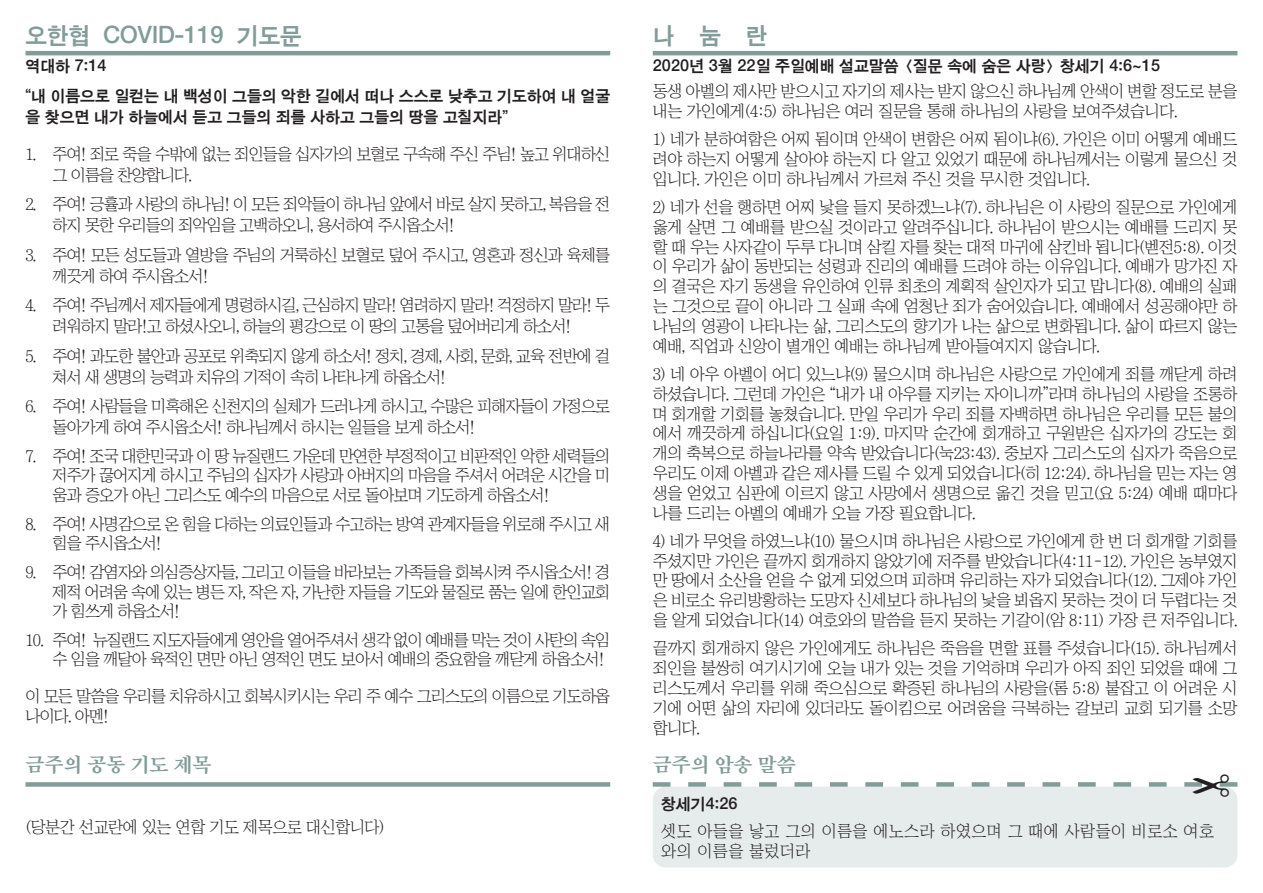
<style>
.page{position:relative;width:1263px;height:893px;background:#fff}
.page>*{position:absolute;margin:0;border:0;box-sizing:border-box;transform-origin:0 0}
.t1{font:45px "Chosunilbo NM";color:#231f20}
.t2{font:24px "Sand Kg";color:#829c99}
.t3{font:21px "Sand Km";color:#829c99}
.t4{font:16.5px/19.8px "Chosunilbo NM";letter-spacing:-.05em;color:#231f20}
.t5{font:16.5px/21px "Sand Kg";color:#231f20}
.t6{font:16.5px/19.8px "Chosunilbo NM";letter-spacing:-.025em;color:#231f20}
.t7{font:16.5px/19.8px "Chosunilbo NM";letter-spacing:.025em;color:#231f20}
</style>
<div class="page">
<div style="left:653px;top:787px;width:584px;height:80px;background:#e6ebeb;border-radius:13px"></div>
<div style="left:26px;top:782px;width:584px;height:5px;background:#829c99"></div>
<hr style="left:653px;top:51px;width:584px;height:4px;background:#829c99">
<svg style="left:653px;top:782px;width:584px;height:5px"></svg>
<hr style="left:26px;top:51px;width:584px;height:4px;background:#829c99">
<p class="t2" style="left:26px;top:23px;width:278px">오한협 COVID-119 기도문</p>
<h2 class="t2" style="left:653px;top:23px;width:116px">나눔란</h2>
<p class="t5" style="left:26px;top:56px;width:83px">역대하 7:14</p>
<p class="t5" style="left:26px;top:86px;width:586px">“내 이름으로 일컫는 내 백성이 그들의 악한 길에서 떠나 스스로 낮추고 기도하여 내 얼굴 을 찾으면 내가 하늘에서 듣고 그들의 죄를 사하고 그들의 땅을 고칠지라”</p>
<p class="t4" style="left:53px;top:143px;width:559px;line-height:21px;text-indent:-27px">1. 주여! 죄로 죽을 수밖에 없는 죄인들을 십자가의 보혈로 구속해 주신 주님! 높고 위대하신 그 이름을 찬양합니다.</p>
<p class="t4" style="left:53px;top:194px;width:559px;line-height:21px;text-indent:-27px">2. 주여! 긍휼과 사랑의 하나님! 이 모든 죄악들이 하나님 앞에서 바로 살지 못하고, 복음을 전 하지 못한 우리들의 죄악임을 고백하오니, 용서하여 주시옵소서!</p>
<p class="t4" style="left:53px;top:244px;width:559px;line-height:21px;text-indent:-27px">3. 주여! 모든 성도들과 열방을 주님의 거룩하신 보혈로 덮어 주시고, 영혼과 정신과 육체를 깨끗게 하여 주시옵소서!</p>
<p class="t4" style="left:53px;top:295px;width:559px;line-height:21px;text-indent:-27px">4. 주여! 주님께서 제자들에게 명령하시길, 근심하지 말라! 염려하지 말라! 걱정하지 말라! 두 려워하지 말라!고 하셨사오니, 하늘의 평강으로 이 땅의 고통을 덮어버리게 하소서!</p>
<p class="t4" style="left:53px;top:345px;width:559px;line-height:21px;text-indent:-27px">5. 주여! 과도한 불안과 공포로 위축되지 않게 하소서! 정치, 경제, 사회, 문화, 교육 전반에 걸 쳐서 새 생명의 능력과 치유의 기적이 속히 나타나게 하옵소서!</p>
<p class="t4" style="left:53px;top:396px;width:559px;line-height:21px;text-indent:-27px">6. 주여! 사람들을 미혹해온 신천지의 실체가 드러나게 하시고, 수많은 피해자들이 가정으로 돌아가게 하여 주시옵소서! 하나님께서 하시는 일들을 보게 하소서!</p>
<p class="t4" style="left:53px;top:446px;width:559px;text-align:justify;text-indent:-27px">7. 주여! 조국 대한민국과 이 땅 뉴질랜드 가운데 만연한 부정적이고 비판적인 악한 세력들의 저주가 끊어지게 하시고 주님의 십자가 사랑과 아버지의 마음을 주셔서 어려운 시간을 미 움과 증오가 아닌 그리스도 예수의 마음으로 서로 돌아보며 기도하게 하옵소서!</p>
<p class="t4" style="left:53px;top:514px;width:559px;text-indent:-27px">8. 주여! 사명감으로 온 힘을 다하는 의료인들과 수고하는 방역 관계자들을 위로해 주시고 새 힘을 주시옵소서!</p>
<p class="t4" style="left:53px;top:562px;width:559px;text-align:justify;text-indent:-27px">9. 주여! 감염자와 의심증상자들, 그리고 이들을 바라보는 가족들을 회복시켜 주시옵소서! 경 제적 어려움 속에 있는 병든 자, 작은 자, 가난한 자들을 기도와 물질로 품는 일에 한인교회 가 힘쓰게 하옵소서!</p>
<p class="t4" style="left:53px;top:630px;width:559px;text-indent:-27px">10. 주여! 뉴질랜드 지도자들에게 영안을 열어주셔서 생각 없이 예배를 막는 것이 사탄의 속임 수 임을 깨달아 육적인 면만 아닌 영적인 면도 보아서 예배의 중요함을 깨닫게 하옵소서!</p>
<p class="t4" style="left:26px;top:686px;width:586px">이 모든 말씀을 우리를 치유하시고 회복시키시는 우리 주 예수 그리스도의 이름으로 기도하옵 나이다. 아멘!</p>
<p class="t5" style="left:653px;top:56px;width:509px">2020년 3월 22일 주일예배 설교말씀 &lt;질문 속에 숨은 사랑&gt; 창세기 4:6~15</p>
<p class="t6" style="left:653px;top:81px;width:586px">동생 아벨의 제사만 받으시고 자기의 제사는 받지 않으신 하나님께 안색이 변할 정도로 분을 내는 가인에게(4:5) 하나님은 여러 질문을 통해 하나님의 사랑을 보여주셨습니다.</p>
<p class="t4" style="left:653px;top:129px;width:586px;text-align:justify">1) 네가 분하여함은 어찌 됨이며 안색이 변함은 어찌 됨이냐(6). 가인은 이미 어떻게 예배드 려야 하는지 어떻게 살아야 하는지 다 알고 있었기 때문에 하나님께서는 이렇게 물으신 것 입니다. 가인은 이미 하나님께서 가르쳐 주신 것을 무시한 것입니다.</p>
<p class="t4" style="left:653px;top:197px;width:586px;text-align:justify">2) 네가 선을 행하면 어찌 낯을 들지 못하겠느냐(7). 하나님은 이 사랑의 질문으로 가인에게 옳게 살면 그 예배를 받으실 것이라고 알려주십니다. 하나님이 받으시는 예배를 드리지 못 할 때 우는 사자같이 두루 다니며 삼킬 자를 찾는 대적 마귀에 삼킨바 됩니다(벧전5:8). 이것 이 우리가 삶이 동반되는 성령과 진리의 예배를 드려야 하는 이유입니다. 예배가 망가진 자 의 결국은 자기 동생을 유인하여 인류 최초의 계획적 살인자가 되고 맙니다(8). 예배의 실패 는 그것으로 끝이 아니라 그 실패 속에 엄청난 죄가 숨어있습니다. 예배에서 성공해야만 하 나님의 영광이 나타나는 삶, 그리스도의 향기가 나는 삶으로 변화됩니다. 삶이 따르지 않는 예배, 직업과 신앙이 별개인 예배는 하나님께 받아들여지지 않습니다.</p>
<p class="t4" style="left:653px;top:364px;width:586px;text-align:justify">3) 네 아우 아벨이 어디 있느냐(9) 물으시며 하나님은 사랑으로 가인에게 죄를 깨닫게 하려 하셨습니다. 그런데 가인은 “내가 내 아우를 지키는 자이니까”라며 하나님의 사랑을 조롱하 며 회개할 기회를 놓쳤습니다. 만일 우리가 우리 죄를 자백하면 하나님은 우리를 모든 불의 에서 깨끗하게 하십니다(요일 1:9). 마지막 순간에 회개하고 구원받은 십자가의 강도는 회 개의 축복으로 하늘나라를 약속 받았습니다(눅23:43). 중보자 그리스도의 십자가 죽음으로 우리도 이제 아벨과 같은 제사를 드릴 수 있게 되었습니다(히 12:24). 하나님을 믿는 자는 영 생을 얻었고 심판에 이르지 않고 사망에서 생명으로 옮긴 것을 믿고(요 5:24) 예배 때마다 나를 드리는 아벨의 예배가 오늘 가장 필요합니다.</p>
<p class="t4" style="left:653px;top:531px;width:586px;text-align:justify">4) 네가 무엇을 하였느냐(10) 물으시며 하나님은 사랑으로 가인에게 한 번 더 회개할 기회를 주셨지만 가인은 끝까지 회개하지 않았기에 저주를 받았습니다(4:11-12). 가인은 농부였지 만 땅에서 소산을 얻을 수 없게 되었으며 피하며 유리하는 자가 되었습니다(12). 그제야 가인 은 비로소 유리방황하는 도망자 신세보다 하나님의 낯을 뵈옵지 못하는 것이 더 두렵다는 것 을 알게 되었습니다(14) 여호와의 말씀을 듣지 못하는 기갈이(암 8:11) 가장 큰 저주입니다.</p>
<p class="t4" style="left:653px;top:638px;width:586px;text-align:justify">끝까지 회개하지 않은 가인에게도 하나님은 죽음을 면할 표를 주셨습니다(15). 하나님께서 죄인을 불쌍히 여기시기에 오늘 내가 있는 것을 기억하며 우리가 아직 죄인 되었을 때에 그 리스도께서 우리를 위해 죽으심으로 확증된 하나님의 사랑을(롬 5:8) 붙잡고 이 어려운 시 기에 어떤 삶의 자리에 있더라도 돌이킴으로 어려움을 극복하는 갈보리 교회 되기를 소망 합니다.</p>
<p class="t3" style="left:26px;top:754px;width:187px">금주의 공동 기도 제목</p>
<p class="t6" style="left:26px;top:817px;width:361px">(당분간 선교란에 있는 연합 기도 제목으로 대신합니다)</p>
<p class="t3" style="left:653px;top:754px;width:144px">금주의 암송 말씀</p>
<h1 class="t1" style="left:1231px;top:809px;width:42px;rotate:-180deg">✂</h1>
<p class="t5" style="left:661px;top:794px;width:78px">창세기4:26</p>
<p class="t7" style="left:661px;top:821px;width:554px">셋도 아들을 낳고 그의 이름을 에노스라 하였으며 그 때에 사람들이 비로소 여호 와의 이름을 불렀더라</p>
</div>
